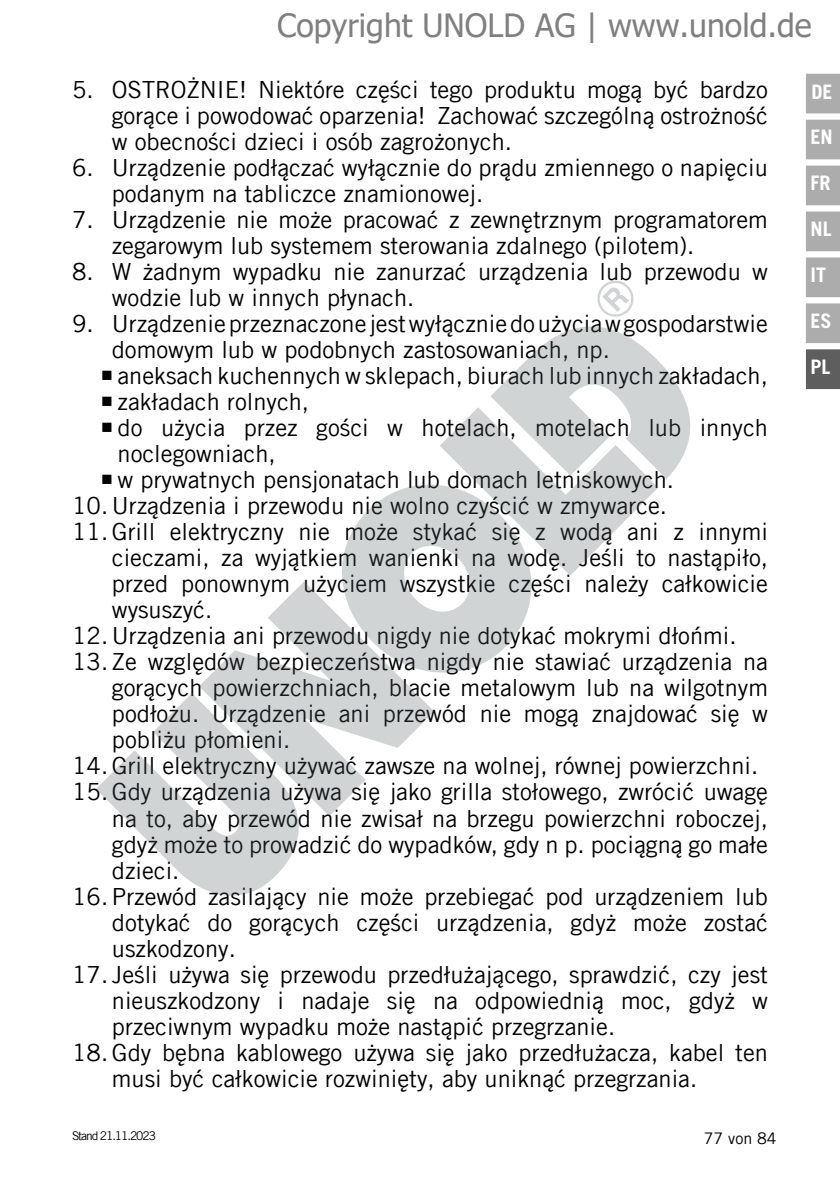
<style>
.page{position:relative;width:840px;height:1191px;background:#fff}
.page>*{position:absolute;margin:0;border:0;box-sizing:border-box;transform-origin:0 0}
.t1{font:32px "Tahoma";color:#808080}
.t2{font:23.6px/26px "Trade Gothic LT Com";color:#000}
.t3{font:700 20px "Trade Gothic LT Com";color:#fff}
.t4{font:16px "Trade Gothic LT Com";color:#000}
.t5{font:12px "Trade Gothic LT Com";letter-spacing:-.09em;color:#000}
</style>
<div class="page">
<div style="left:805px;top:74px;width:34px;height:39px;background:#acacac"></div>
<div style="left:805px;top:120px;width:34px;height:39px;background:#acacac"></div>
<div style="left:805px;top:166px;width:34px;height:39px;background:#acacac"></div>
<div style="left:805px;top:211px;width:34px;height:40px;background:#acacac;border:2px solid #acacac"></div>
<div style="left:805px;top:257px;width:34px;height:40px;background:#acacac;border:2px solid #acacac"></div>
<div style="left:805px;top:303px;width:34px;height:40px;background:#acacac;border:2px solid #acacac"></div>
<div style="left:805px;top:349px;width:34px;height:40px;background:#5f5e5e;border:2px solid #5f5e5e"></div>
<svg style="left:530px;top:326px;width:161px;height:153px;fill:#d0d4d5"></svg>
<svg style="left:440px;top:357px;width:218px;height:219px;fill:#d0d4d5"></svg>
<svg style="left:342px;top:447px;width:226px;height:226px;fill:#d0d4d5"></svg>
<svg style="left:199px;top:581px;width:235px;height:235px;fill:#d0d4d5"></svg>
<svg style="left:96px;top:690px;width:231px;height:206px;fill:#d0d4d5"></svg>
<svg style="left:597px;top:280px;width:37px;height:37px"></svg>
<h1 class="t1" style="left:277px;top:4px;width:535px">Copyright UNOLD AG | www.unold.de</h1>
<p class="t2" style="left:112px;top:76px;width:657px;text-align:justify;text-indent:-40px">5. OSTROŻNIE! Niektóre części tego produktu mogą być bardzo gorące i powodować oparzenia! Zachować szczególną ostrożność w obecności dzieci i osób zagrożonych.</p>
<p class="t2" style="left:112px;top:154px;width:657px;text-indent:-40px">6. Urządzenie podłączać wyłącznie do prądu zmiennego o napięciu podanym na tabliczce znamionowej.</p>
<p class="t2" style="left:112px;top:206px;width:657px;text-indent:-40px">7. Urządzenie nie może pracować z zewnętrznym programatorem zegarowym lub systemem sterowania zdalnego (pilotem).</p>
<p class="t2" style="left:112px;top:258px;width:657px;text-indent:-40px">8. W żadnym wypadku nie zanurzać urządzenia lub przewodu w wodzie lub w innych płynach.</p>
<p class="t2" style="left:112px;top:310px;width:657px;text-indent:-40px">9. Urządzenie przeznaczone jest wyłącznie do użycia w gospodarstwie domowym lub w podobnych zastosowaniach, np.<br>aneksach kuchennych w sklepach, biurach lub innych zakładach, zakładach rolnych,<br>do użycia przez gości w hotelach, motelach lub innych noclegowniach,<br>w prywatnych pensjonatach lub domach letniskowych.</p>
<p class="t2" style="left:72px;top:492px;width:596px">10. Urządzenia i przewodu nie wolno czyścić w zmywarce.</p>
<p class="t2" style="left:72px;top:518px;width:697px">11.Grill elektryczny nie może stykać się z wodą ani z innymi</p>
<p class="t2" style="left:112px;top:544px;width:657px">cieczami, za wyjątkiem wanienki na wodę. Jeśli to nastąpiło,</p>
<p class="t2" style="left:112px;top:570px;width:657px">przed ponownym użyciem wszystkie części należy całkowicie</p>
<p class="t2" style="left:112px;top:596px;width:102px">wysuszyć.</p>
<p class="t2" style="left:72px;top:622px;width:665px">12. Urządzenia ani przewodu nigdy nie dotykać mokrymi dłońmi.</p>
<p class="t2" style="left:72px;top:648px;width:697px">13. Ze względów bezpieczeństwa nigdy nie stawiać urządzenia na</p>
<p class="t2" style="left:112px;top:674px;width:657px">gorących powierzchniach, blacie metalowym lub na wilgotnym</p>
<p class="t2" style="left:112px;top:700px;width:657px">podłożu. Urządzenie ani przewód nie mogą znajdować się w</p>
<p class="t2" style="left:112px;top:726px;width:180px">pobliżu płomieni.</p>
<p class="t2" style="left:72px;top:753px;width:687px">14.Grill elektryczny używać zawsze na wolnej, równej powierzchni.</p>
<p class="t2" style="left:72px;top:779px;width:697px">15.Gdy urządzenia używa się jako grilla stołowego, zwrócić uwagę</p>
<p class="t2" style="left:112px;top:805px;width:657px">na to, aby przewód nie zwisał na brzegu powierzchni roboczej,</p>
<p class="t2" style="left:112px;top:831px;width:657px">gdyż może to prowadzić do wypadków, gdy n p. pociągną go małe</p>
<p class="t2" style="left:112px;top:857px;width:69px">dzieci.</p>
<p class="t2" style="left:112px;top:883px;width:657px;text-align:justify;text-indent:-40px">16. Przewód zasilający nie może przebiegać pod urządzeniem lub dotykać do gorących części urządzenia, gdyż może zostać uszkodzony.</p>
<p class="t2" style="left:72px;top:961px;width:697px">17. Jeśli używa się przewodu przedłużającego, sprawdzić, czy jest</p>
<p class="t2" style="left:112px;top:987px;width:657px">nieuszkodzony i nadaje się na odpowiednią moc, gdyż w</p>
<p class="t2" style="left:112px;top:1013px;width:504px">przeciwnym wypadku może nastąpić przegrzanie.</p>
<p class="t2" style="left:72px;top:1039px;width:697px">18.Gdy bębna kablowego używa się jako przedłużacza, kabel ten</p>
<p class="t2" style="left:112px;top:1065px;width:586px">musi być całkowicie rozwinięty, aby uniknąć przegrzania.</p>
<p class="t5" style="left:72px;top:1128px;width:85px">Stand 21.11.2023</p>
<p class="t4" style="left:703px;top:1128px;width:74px">77 von 84</p>
<p class="t3" style="left:811px;top:80px;width:23px">DE</p>
<p class="t3" style="left:810px;top:125px;width:24px">EN</p>
<p class="t3" style="left:810px;top:171px;width:21px">FR</p>
<p class="t3" style="left:810px;top:217px;width:23px">NL</p>
<p class="t3" style="left:810px;top:262px;width:17px">IT</p>
<p class="t3" style="left:810px;top:308px;width:23px">ES</p>
<p class="t3" style="left:810px;top:354px;width:21px">PL</p>
</div>
